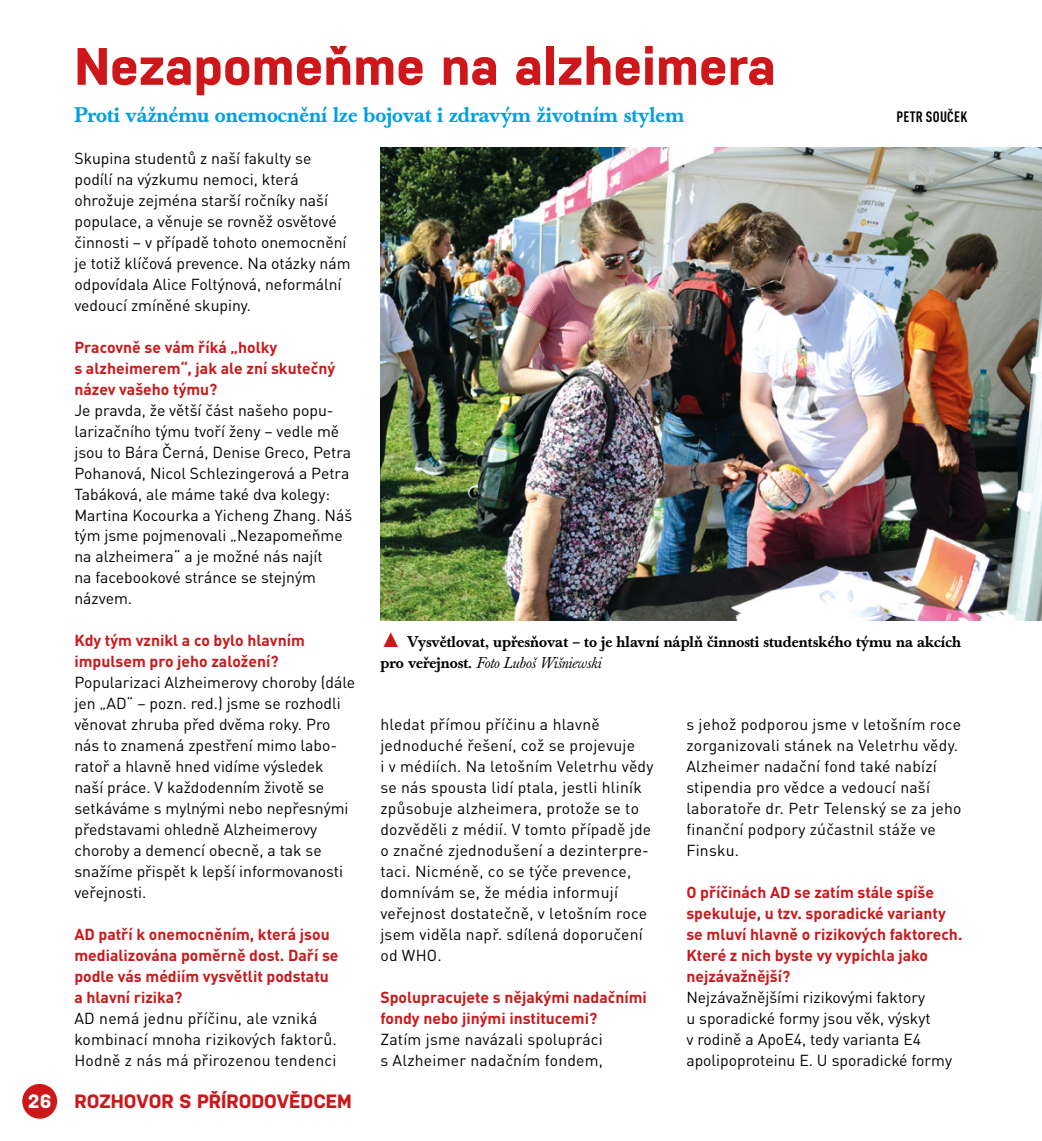
<style>
.page{position:relative;width:1042px;height:1141px;background:#fff}
.page>*{position:absolute;margin:0;border:0;box-sizing:border-box;transform-origin:0 0}
.t1{font:700 52.5px "Nudista";color:#cd171a}
.t2{font:500 21px "Baskerville Book Pro";color:#009fe3}
.t3{font:700 19.25px "Nudista";color:#cd171a}
.t4{font:15.75px/21px "DIN Pro";color:#000}
.t5{font:700 15.75px/21px "DIN Pro";color:#cd171a}
.t6{font:500 15.4px/21px "Baskerville Book Pro";color:#000}
.t7{font:700 condensed 14.88px "DIN Pro";letter-spacing:.02em;color:#000}
.s1{color:#fff}
.s2{font-family:"Arial";font-weight:400;font-size:21px;color:#cd171a}
.s3{font-weight:400;font-style:italic}
</style>
<div class="page">
<img style="left:380px;top:148px;width:662px;height:472px">
<div style="left:22px;top:1084px;width:35px;height:35px;background:#cd171a;border-radius:50%"></div>
<h1 class="t1" style="left:74px;top:28px;width:703px">Nezapomeňme na alzheimera</h1>
<h2 class="t2" style="left:74px;top:101px;width:611px">Proti vážnému onemocnění lze bojovat i zdravým životním stylem</h2>
<p class="t7" style="left:896px;top:105px;width:72px">PETR SOUČEK</p>
<p class="t4" style="left:74px;top:146px;width:278px">Skupina studentů z naší fakulty se podílí na výzkumu nemoci, která ohrožuje zejména starší ročníky naší populace, a věnuje se rovněž osvětové činnosti – v případě tohoto onemocnění je totiž klíčová prevence. Na otázky nám odpovídala Alice Foltýnová, neformální vedoucí zmíněné skupiny.</p>
<p class="t5" style="left:74px;top:334px;width:262px">Pracovně se vám říká „holky<br>s alzheimerem“, jak ale zní skutečný název vašeho týmu?</p>
<p class="t4" style="left:74px;top:398px;width:279px">Je pravda, že větší část našeho popu&shy;larizačního týmu tvoří ženy – vedle mě jsou to Bára Černá, Denise Greco, Petra Pohanová, Nicol Schlezingerová a Petra Tabáková, ale máme také dva kolegy:<br>Martina Kocourka a Yicheng Zhang. Náš tým jsme pojmenovali „Nezapomeňme na alzheimera“ a je možné nás najít<br>na facebookové stránce se stejným názvem.</p>
<p class="t5" style="left:74px;top:628px;width:232px">Kdy tým vznikl a co bylo hlavním impulsem pro jeho založení?</p>
<p class="t4" style="left:74px;top:671px;width:282px">Popularizaci Alzheimerovy choroby (dále jen „AD“ – pozn. red.) jsme se rozhodli věnovat zhruba před dvěma roky. Pro nás to znamená zpestření mimo labo&shy;ratoř a hlavně hned vidíme výsledek naší práce. V každodenním životě se setkáváme s mylnými nebo nepřesnými představami ohledně Alzheimerovy choroby a demencí obecně, a tak se snažíme přispět k lepší informovanosti veřejnosti.</p>
<p class="t5" style="left:74px;top:922px;width:266px">AD patří k onemocněním, která jsou medializována poměrně dost. Daří se podle vás médiím vysvětlit podstatu a hlavní rizika?</p>
<p class="t4" style="left:74px;top:1007px;width:264px">AD nemá jednu příčinu, ale vzniká kombinací mnoha rizikových faktorů.<br>Hodně z nás má přirozenou tendenci</p>
<p class="t3" style="left:28px;top:1088px;width:325px"><span class="s1">26</span> Rozhovor s přírodovědcem</p>
<p class="t6" style="left:380px;top:631px;width:582px"><span class="s2">▲</span> Vysvětlovat, upřesňovat – to je hlavní náplň činnosti studentského týmu na akcích pro veřejnost. <span class="s3">Foto Luboš Wišniewski</span></p>
<p class="t4" style="left:380px;top:713px;width:274px">hledat přímou příčinu a hlavně jednoduché řešení, což se projevuje<br>i v médiích. Na letošním Veletrhu vědy se nás spousta lidí ptala, jestli hliník způsobuje alzheimera, protože se to dozvěděli z médií. V tomto případě jde o značné zjednodušení a dezinterpre&shy;taci. Nicméně, co se týče prevence, domnívám se, že média informují veřejnost dostatečně, v letošním roce jsem viděla např. sdílená doporučení od WHO.</p>
<p class="t5" style="left:380px;top:985px;width:268px">Spolupracujete s nějakými nadačními fondy nebo jinými institucemi?</p>
<p class="t4" style="left:380px;top:1028px;width:224px">Zatím jsme navázali spolupráci s Alzheimer nadačním fondem,</p>
<p class="t4" style="left:686px;top:713px;width:277px">s jehož podporou jsme v letošním roce zorganizovali stánek na Veletrhu vědy.<br>Alzheimer nadační fond také nabízí stipendia pro vědce a vedoucí naší laboratoře dr. Petr Telenský se za jeho finanční podpory zúčastnil stáže ve<br>Finsku.</p>
<p class="t5" style="left:686px;top:880px;width:278px">O příčinách AD se zatím stále spíše spekuluje, u tzv. sporadické varianty se mluví hlavně o rizikových faktorech.<br>Které z nich byste vy vypíchla jako nejzávažnější?</p>
<p class="t4" style="left:686px;top:986px;width:267px">Nejzávažnějšími rizikovými faktory<br>u sporadické formy jsou věk, výskyt<br>v rodině a ApoE4, tedy varianta E4 apolipoproteinu E. U sporadické formy</p>
</div>
